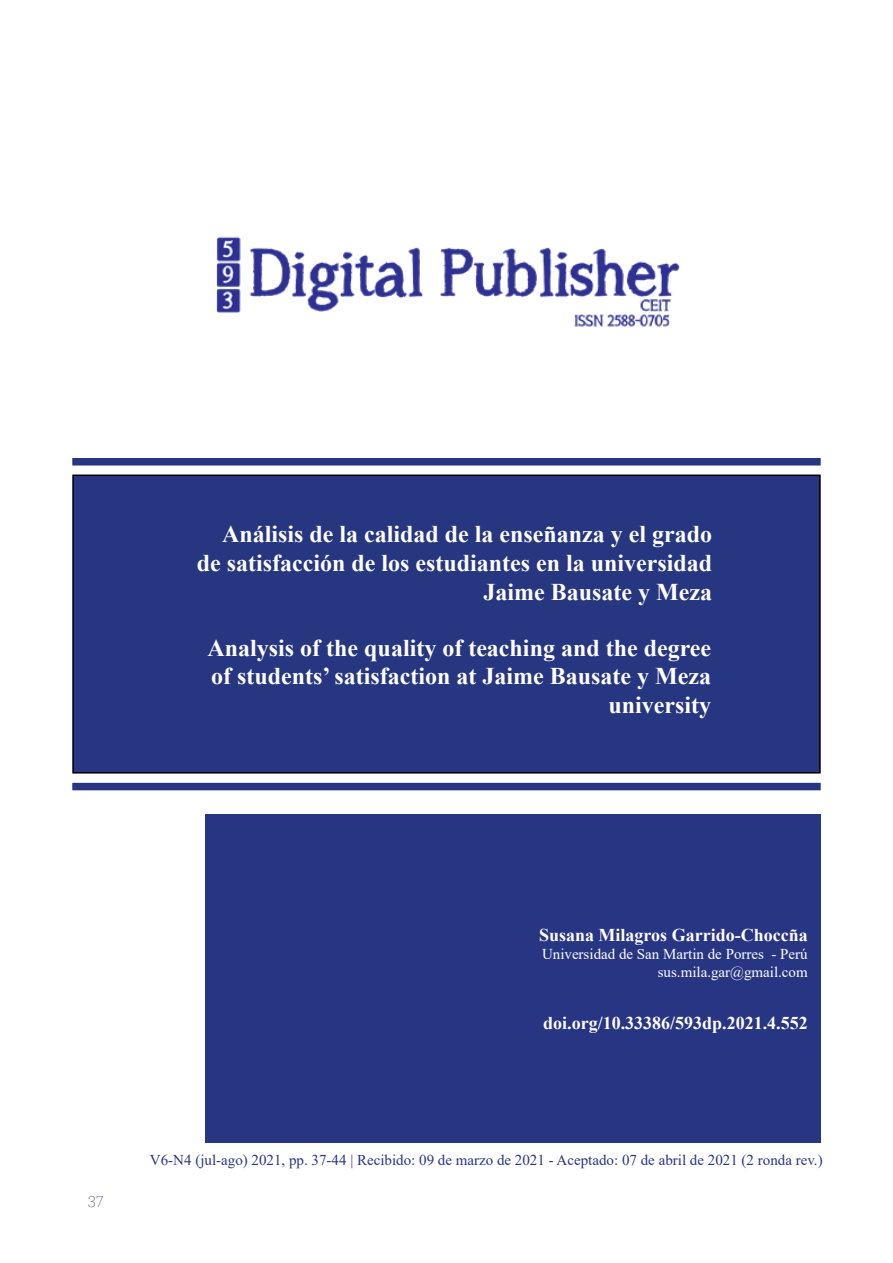
<style>
.page{position:relative;width:893px;height:1263px;background:#fff}
.page>*{position:absolute;margin:0;border:0;box-sizing:border-box;transform-origin:0 0}
.t1{font:700 24px/28.8px "Times New Roman";color:#fff;text-align:right}
.t2{font:700 18px "Times New Roman";color:#fff}
.t3{font:200 18px "Archer";color:#283583}
.t4{font:15px "Times New Roman";color:#283583}
.t5{font:15px/18px "Times New Roman";color:#fff;text-align:right}
</style>
<div class="page">
<img style="left:216px;top:236px;width:464px;height:91px">
<div style="left:72px;top:458px;width:749px;height:7px;background:#283583"></div>
<div style="left:72px;top:783px;width:749px;height:7px;background:#283583"></div>
<div style="left:73px;top:475px;width:747px;height:298px;background:#273680"></div>
<div style="left:72px;top:474px;width:749px;height:299px;border:2px solid #000"></div>
<div style="left:205px;top:815px;width:615px;height:328px;background:#283583"></div>
<p class="t1" style="left:197px;top:519px;width:517px">Análisis de la calidad de la enseñanza y el grado de satisfacción de los estudiantes en la universidad<br>Jaime Bausate y Meza</p>
<p class="t1" style="left:208px;top:632px;width:505px">Analysis of the quality of teaching and the degree of students’ satisfaction at Jaime Bausate y Meza university</p>
<p class="t2" style="left:539px;top:922px;width:270px">Susana Milagros Garrido-Choccña</p>
<p class="t5" style="left:542px;top:945px;width:267px">Universidad de San Martin de Porres - Perú sus.mila.gar@gmail.com</p>
<p class="t2" style="left:543px;top:1010px;width:266px">doi.org/10.33386/593dp.2021.4.552</p>
<p class="t3" style="left:88px;top:1188px;width:17px">37</p>
<p class="t4" style="left:150px;top:1149px;width:674px">V6-N4 (jul-ago) 2021, pp. 37-44 | Recibido: 09 de marzo de 2021 - Aceptado: 07 de abril de 2021 (2 ronda rev.)</p>
</div>
